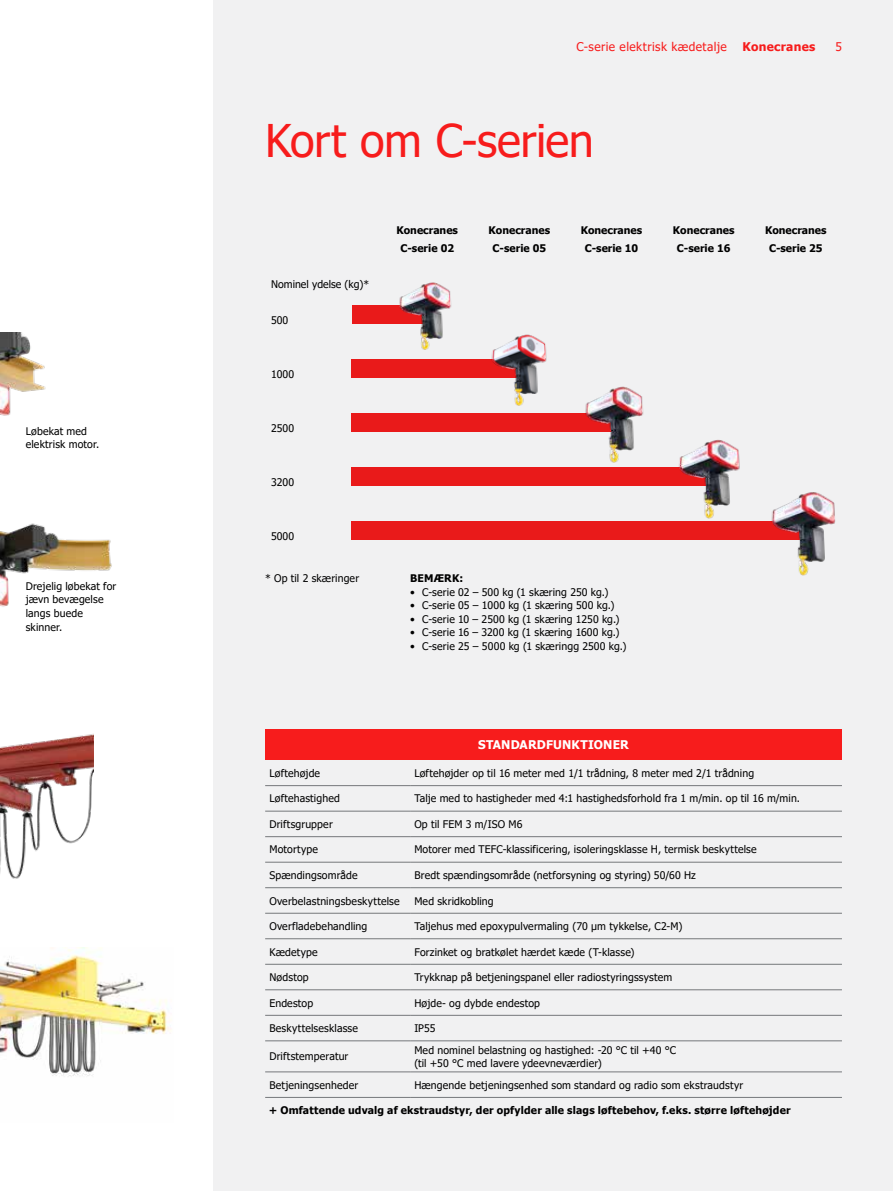
<style>
.page{position:relative;width:893px;height:1191px;background:#fff}
.page>*{position:absolute;margin:0;border:0;box-sizing:border-box;transform-origin:0 0}
.t1{font:45px "Tahoma";letter-spacing:-.01em;color:#f71c1c}
.t2{font:12px "Tahoma";letter-spacing:.035em;color:#f71c1c}
.t3{font:700 12px "Tahoma";letter-spacing:.01em;color:#fff}
.t4{font:700 12px "Tahoma";letter-spacing:.025em;color:#f71c1c}
.t5{font:10.5px/13.5px "Tahoma";letter-spacing:.015em;color:#000}
.t6{font:700 10.5px/18px "Tahoma";letter-spacing:.005em;color:#000;text-align:center}
</style>
<div class="page">
<img style="left:0;top:523px;width:112px;height:84px">
<div style="left:214px;top:0;width:679px;height:1191px;background:#f1f1f2"></div>
<div style="left:352px;top:305px;width:82px;height:18px;background:#e91a1a"></div>
<div style="left:351px;top:359px;width:168px;height:18px;background:#e91a1a"></div>
<div style="left:351px;top:413px;width:268px;height:18px;background:#e91a1a"></div>
<div style="left:351px;top:467px;width:360px;height:18px;background:#e91a1a"></div>
<div style="left:351px;top:521px;width:453px;height:18px;background:#e91a1a"></div>
<img style="left:391px;top:282px;width:61px;height:68px">
<div style="left:265px;top:729px;width:577px;height:31px;background:#f71c1c"></div>
<hr style="left:265px;top:785px;width:145px;height:1px;background:#75787b">
<hr style="left:410px;top:785px;width:432px;height:1px;background:#75787b">
<hr style="left:265px;top:811px;width:145px;height:1px;background:#75787b">
<hr style="left:410px;top:811px;width:432px;height:1px;background:#75787b">
<hr style="left:265px;top:836px;width:145px;height:1px;background:#75787b">
<hr style="left:410px;top:836px;width:432px;height:1px;background:#75787b">
<hr style="left:265px;top:862px;width:145px;height:1px;background:#75787b">
<hr style="left:410px;top:862px;width:432px;height:1px;background:#75787b">
<hr style="left:265px;top:887px;width:145px;height:1px;background:#75787b">
<hr style="left:410px;top:887px;width:432px;height:1px;background:#75787b">
<hr style="left:265px;top:913px;width:145px;height:1px;background:#75787b">
<hr style="left:410px;top:913px;width:432px;height:1px;background:#75787b">
<hr style="left:265px;top:938px;width:145px;height:1px;background:#75787b">
<hr style="left:410px;top:938px;width:432px;height:1px;background:#75787b">
<hr style="left:265px;top:964px;width:145px;height:1px;background:#75787b">
<hr style="left:410px;top:964px;width:432px;height:1px;background:#75787b">
<hr style="left:265px;top:989px;width:145px;height:1px;background:#75787b">
<hr style="left:410px;top:989px;width:432px;height:1px;background:#75787b">
<hr style="left:265px;top:1015px;width:145px;height:1px;background:#75787b">
<hr style="left:410px;top:1015px;width:432px;height:1px;background:#75787b">
<hr style="left:265px;top:1040px;width:145px;height:1px;background:#75787b">
<hr style="left:410px;top:1040px;width:432px;height:1px;background:#75787b">
<hr style="left:265px;top:1071px;width:145px;height:1px;background:#75787b">
<hr style="left:410px;top:1071px;width:432px;height:1px;background:#75787b">
<hr style="left:265px;top:1097px;width:145px;height:1px;background:#75787b">
<hr style="left:410px;top:1097px;width:432px;height:1px;background:#75787b">
<img style="left:482px;top:334px;width:65px;height:72px">
<img style="left:575px;top:386px;width:69px;height:77px">
<img style="left:668px;top:439px;width:72px;height:80px">
<img style="left:761px;top:492px;width:75px;height:84px">
<img style="left:0;top:734px;width:93px;height:145px">
<img style="left:0;top:947px;width:171px;height:130px">
<img style="left:0;top:332px;width:46px;height:84px">
<p class="t5" style="left:26px;top:425px;width:75px">Løbekat med elektrisk motor.</p>
<p class="t5" style="left:26px;top:580px;width:92px">Drejelig løbekat for jævn bevægelse langs buede skinner.</p>
<p class="t2" style="left:576px;top:39px;width:152px">C-serie elektrisk kædetalje</p>
<p class="t4" style="left:742px;top:38px;width:74px">Konecranes</p>
<p class="t2" style="left:835px;top:39px;width:8px">5</p>
<h1 class="t1" style="left:265px;top:111px;width:330px">Kort om C-serien</h1>
<p class="t5" style="left:271px;top:278px;width:100px">Nominel ydelse (kg)*</p>
<p class="t5" style="left:271px;top:314px;width:19px">500</p>
<p class="t5" style="left:271px;top:368px;width:24px">1000</p>
<p class="t5" style="left:271px;top:422px;width:24px">2500</p>
<p class="t5" style="left:271px;top:476px;width:24px">3200</p>
<p class="t5" style="left:271px;top:530px;width:24px">5000</p>
<p class="t6" style="left:396px;top:222px;width:63px">Konecranes<br>C-serie 02</p>
<p class="t6" style="left:489px;top:222px;width:63px">Konecranes<br>C-serie 05</p>
<p class="t6" style="left:581px;top:222px;width:63px">Konecranes<br>C-serie 10</p>
<p class="t6" style="left:673px;top:222px;width:63px">Konecranes<br>C-serie 16</p>
<p class="t6" style="left:765px;top:222px;width:63px">Konecranes<br>C-serie 25</p>
<p class="t5" style="left:265px;top:572px;width:95px">* Op til 2 skæringer</p>
<p class="t6" style="left:410px;top:570px;width:55px">BEMÆRK:</p>
<p class="t5" style="left:410px;top:585px;width:200px">• C-serie 02 – 500 kg (1 skæring 250 kg.)</p>
<p class="t5" style="left:410px;top:599px;width:206px">• C-serie 05 – 1000 kg (1 skæring 500 kg.)</p>
<p class="t5" style="left:410px;top:612px;width:211px">• C-serie 10 – 2500 kg (1 skæring 1250 kg.)</p>
<p class="t5" style="left:410px;top:626px;width:211px">• C-serie 16 – 3200 kg (1 skæring 1600 kg.)</p>
<p class="t5" style="left:410px;top:639px;width:218px">• C-serie 25 – 5000 kg (1 skæringg 2500 kg.)</p>
<p class="t3" style="left:478px;top:736px;width:152px">STANDARDFUNKTIONER</p>
<p class="t5" style="left:269px;top:767px;width:52px">Løftehøjde</p>
<p class="t5" style="left:414px;top:767px;width:341px">Løftehøjder op til 16 meter med 1/1 trådning, 8 meter med 2/1 trådning</p>
<p class="t5" style="left:269px;top:792px;width:72px">Løftehastighed</p>
<p class="t5" style="left:414px;top:792px;width:387px">Talje med to hastigheder med 4:1 hastighedsforhold fra 1 m/min. op til 16 m/min.</p>
<p class="t5" style="left:269px;top:818px;width:65px">Driftsgrupper</p>
<p class="t5" style="left:414px;top:818px;width:110px">Op til FEM 3 m/ISO M6</p>
<p class="t5" style="left:269px;top:843px;width:50px">Motortype</p>
<p class="t5" style="left:414px;top:843px;width:344px">Motorer med TEFC-klassificering, isoleringsklasse H, termisk beskyttelse</p>
<p class="t5" style="left:269px;top:869px;width:90px">Spændingsområde</p>
<p class="t5" style="left:414px;top:869px;width:283px">Bredt spændingsområde (netforsyning og styring) 50/60 Hz</p>
<p class="t5" style="left:269px;top:894px;width:132px">Overbelastningsbeskyttelse</p>
<p class="t5" style="left:414px;top:894px;width:81px">Med skridkobling</p>
<p class="t5" style="left:269px;top:920px;width:100px">Overfladebehandling</p>
<p class="t5" style="left:414px;top:920px;width:270px">Taljehus med epoxypulvermaling (70 μm tykkelse, C2-M)</p>
<p class="t5" style="left:269px;top:945px;width:50px">Kædetype</p>
<p class="t5" style="left:414px;top:945px;width:222px">Forzinket og bratkølet hærdet kæde (T-klasse)</p>
<p class="t5" style="left:269px;top:971px;width:41px">Nødstop</p>
<p class="t5" style="left:414px;top:971px;width:259px">Trykknap på betjeningspanel eller radiostyringssystem</p>
<p class="t5" style="left:269px;top:996px;width:45px">Endestop</p>
<p class="t5" style="left:414px;top:996px;width:127px">Højde- og dybde endestop</p>
<p class="t5" style="left:269px;top:1022px;width:90px">Beskyttelsesklasse</p>
<p class="t5" style="left:414px;top:1022px;width:23px">IP55</p>
<p class="t5" style="left:269px;top:1050px;width:81px">Driftstemperatur</p>
<p class="t5" style="left:414px;top:1043px;width:263px">Med nominel belastning og hastighed: -20 °C til +40 °C (til +50 °C med lavere ydeevneværdier)</p>
<p class="t5" style="left:269px;top:1078px;width:90px">Betjeningsenheder</p>
<p class="t5" style="left:414px;top:1078px;width:330px">Hængende betjeningsenhed som standard og radio som ekstraudstyr</p>
<p class="t6" style="left:269px;top:1101px;width:523px">+ Omfattende udvalg af ekstraudstyr, der opfylder alle slags løftebehov, f.eks. større løftehøjder</p>
</div>
